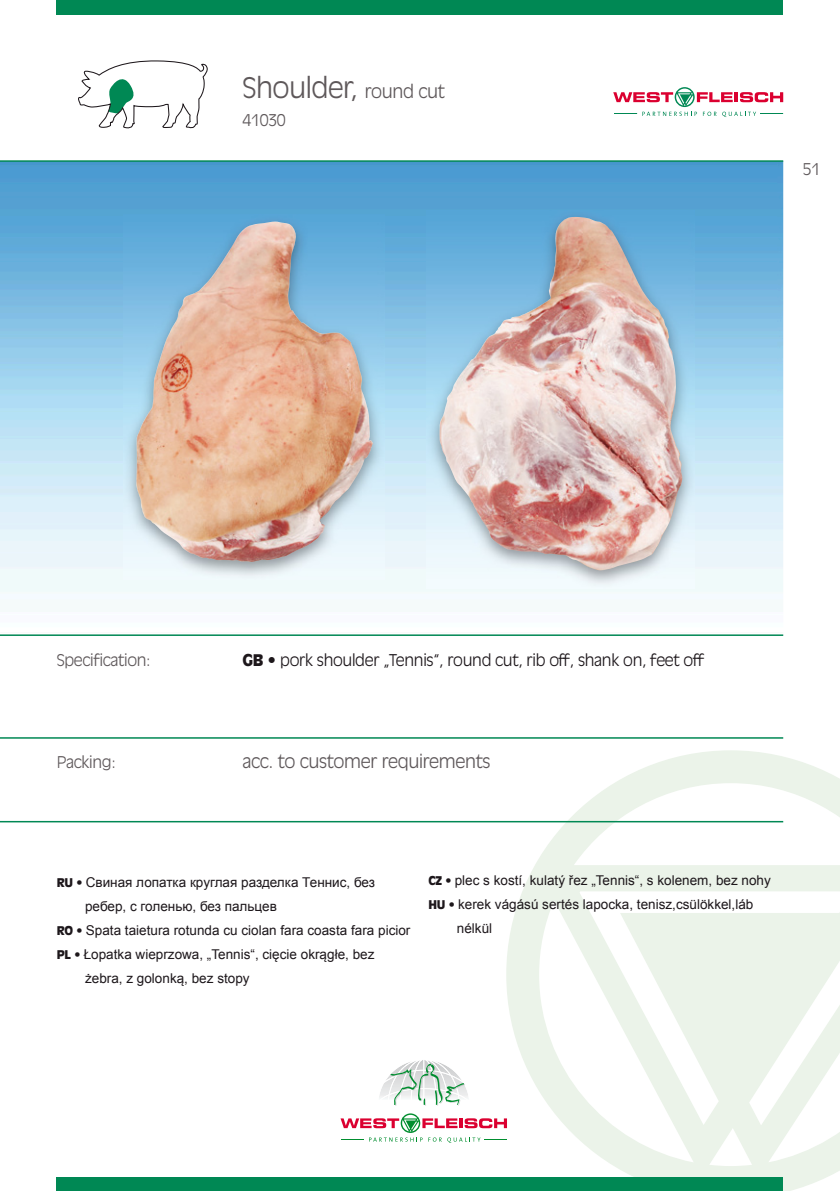
<style>
.page{position:relative;width:840px;height:1191px;background:#fff}
.page>*{position:absolute;margin:0;border:0;box-sizing:border-box;transform-origin:0 0}
.t1{font:300 28px "Antique Olive";letter-spacing:-.02em;color:#5e585a}
.t2{font:300 18px "Antique Olive";letter-spacing:-.02em;color:#5e585a}
.t3{font:300 16px "Antique Olive";letter-spacing:-.02em;color:#1d171b}
.t4{font:300 16px "Antique Olive";letter-spacing:-.02em;color:#5e585a}
.t5{font:13.6px "Arial";color:#1d171b}
.s1{font-size:18px}
.s2{font-family:"Antique Olive LT";font-weight:900}
.s3{font-family:"Antique Olive LT";font-weight:900;font-size:12px}
</style>
<div class="page">
<svg style="left:506px;top:750px;width:333px;height:441px;fill:#ebf3e9"></svg>
<img style="left:0;top:162px;width:782px;height:430px">
<hr style="left:0;top:160px;width:782px;height:2px;background:#008854">
<hr style="left:0;top:634px;width:782px;height:2px;background:#008854">
<svg style="left:340px;top:1113px;width:166px;height:29px"></svg>
<svg style="left:379px;top:1060px;width:89px;height:45px"></svg>
<div style="left:56px;top:0;width:726px;height:15px;background:#008854"></div>
<div style="left:56px;top:1177px;width:726px;height:14px;background:#008854"></div>
<hr style="left:0;top:737px;width:782px;height:1px;background:#008854">
<hr style="left:0;top:821px;width:782px;height:1px;background:#008854">
<svg style="left:613px;top:88px;width:169px;height:29px"></svg>
<img style="left:124px;top:215px;width:260px;height:365px">
<img style="left:136px;top:224px;width:237px;height:338px">
<img style="left:427px;top:210px;width:267px;height:378px">
<img style="left:439px;top:217px;width:243px;height:353px">
<svg style="left:78px;top:60px;width:130px;height:68px"></svg>
<h1 class="t1" style="left:242px;top:71px;width:203px">Shoulder, <span class="s1">round cut</span></h1>
<p class="t4" style="left:242px;top:111px;width:45px">41030</p>
<p class="t4" style="left:802px;top:159px;width:19px">51</p>
<p class="t4" style="left:57px;top:651px;width:95px">Specification:</p>
<p class="t3" style="left:242px;top:651px;width:463px"><span class="s2">GB •</span> pork shoulder „Tennis“, round cut, rib off, shank on, feet off</p>
<p class="t4" style="left:57px;top:753px;width:61px">Packing:</p>
<h2 class="t2" style="left:242px;top:751px;width:249px">acc. to customer requirements</h2>
<p class="t5" style="left:57px;top:873px;width:319px"><span class="s3">RU •</span> Свиная лопатка круглая разделка Теннис, без</p>
<p class="t5" style="left:85px;top:897px;width:193px">ребер, с голенью, без пальцев</p>
<p class="t5" style="left:57px;top:921px;width:355px"><span class="s3">RO •</span> Spata taietura rotunda cu ciolan fara coasta fara picior</p>
<p class="t5" style="left:57px;top:945px;width:319px"><span class="s3">PL •</span> Łopatka wieprzowa, „Tennis“, cięcie okrągłe, bez</p>
<p class="t5" style="left:85px;top:969px;width:166px">żebra, z golonką, bez stopy</p>
<p class="t5" style="left:428px;top:871px;width:344px"><span class="s3">CZ •</span> plec s kostí, kulatý řez „Tennis“, s kolenem, bez nohy</p>
<p class="t5" style="left:428px;top:895px;width:326px"><span class="s3">HU •</span> kerek vágású sertés lapocka, tenisz,csülökkel,láb</p>
<p class="t5" style="left:456px;top:919px;width:37px">nélkül</p>
</div>
